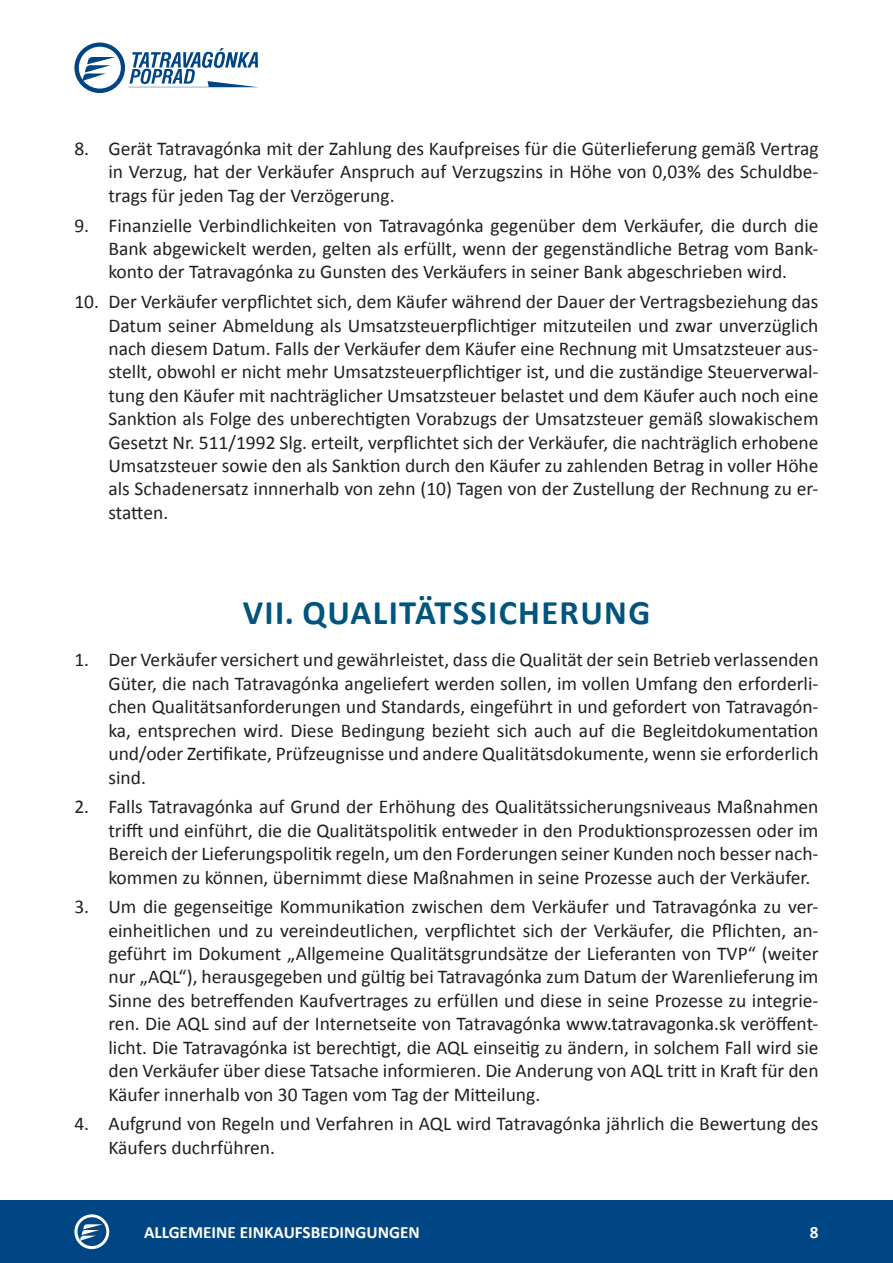
<style>
.page{position:relative;width:893px;height:1263px;background:#fff}
.page>*{position:absolute;margin:0;border:0;box-sizing:border-box;transform-origin:0 0}
.KAPITOLA{font:700 34.5px "Calibri";letter-spacing:.04em;color:#01557d}
.t1{font:19.5px/23.4px "Calibri";color:#231f20;text-align:justify}
.t2{font:700 17.25px "Calibri";color:#fff}
</style>
<div class="page">
<div style="left:0;top:1200px;width:893px;height:63px;background:#004684"></div>
<svg style="left:74px;top:1214px;width:35px;height:35px"></svg>
<svg style="left:74px;top:43px;width:184px;height:50px"></svg>
<p class="t1" style="left:108px;top:136px;width:712px;text-indent:-34px">8. Gerät Tatravagónka mit der Zahlung des Kaufpreises für die Güterlieferung gemäß Vertrag in Verzug, hat der Verkäufer Anspruch auf Verzugszins in Höhe von 0,03% des Schuldbe&shy;trags für jeden Tag der Verzögerung.</p>
<p class="t1" style="left:108px;top:213px;width:712px;text-indent:-34px">9. Finanzielle Verbindlichkeiten von Tatravagónka gegenüber dem Verkäufer, die durch die Bank abgewickelt werden, gelten als erfüllt, wenn der gegenständliche Betrag vom Bank&shy;konto der Tatravagónka zu Gunsten des Verkäufers in seiner Bank abgeschrieben wird.</p>
<p class="t1" style="left:108px;top:289px;width:712px;text-indent:-34px">10. Der Verkäufer verpflichtet sich, dem Käufer während der Dauer der Vertragsbeziehung das Datum seiner Abmeldung als Umsatzsteuerpflichtiger mitzuteilen und zwar unverzüglich nach diesem Datum. Falls der Verkäufer dem Käufer eine Rechnung mit Umsatzsteuer aus&shy;stellt, obwohl er nicht mehr Umsatzsteuerpflichtiger ist, und die zuständige Steuerverwal&shy;tung den Käufer mit nachträglicher Umsatzsteuer belastet und dem Käufer auch noch eine Sanktion als Folge des unberechtigten Vorabzugs der Umsatzsteuer gemäß slowakischem Gesetzt Nr. 511/1992 Slg. erteilt, verpflichtet sich der Verkäufer, die nachträglich erhobene Umsatzsteuer sowie den als Sanktion durch den Käufer zu zahlenden Betrag in voller Höhe als Schadenersatz innnerhalb von zehn (10) Tagen von der Zustellung der Rechnung zu er&shy;statten.</p>
<p class="KAPITOLA" style="left:243px;top:588px;width:409px">VII. QUALITÄTSSICHERUNG</p>
<p class="t1" style="left:108px;top:648px;width:712px;text-indent:-34px">1. Der Verkäufer versichert und gewährleistet, dass die Qualität der sein Betrieb verlassenden Güter, die nach Tatravagónka angeliefert werden sollen, im vollen Umfang den erforderli&shy;chen Qualitätsanforderungen und Standards, eingeführt in und gefordert von Tatravagón&shy;ka, entsprechen wird. Diese Bedingung bezieht sich auch auf die Begleitdokumentation und/oder Zertifikate, Prüfzeugnisse und andere Qualitätsdokumente, wenn sie erforderlich sind.</p>
<p class="t1" style="left:108px;top:794px;width:712px;text-indent:-34px">2. Falls Tatravagónka auf Grund der Erhöhung des Qualitätssicherungsniveaus Maßnahmen trifft und einführt, die die Qualitätspolitik entweder in den Produktionsprozessen oder im Bereich der Lieferungspolitik regeln, um den Forderungen seiner Kunden noch besser nach&shy;kommen zu können, übernimmt diese Maßnahmen in seine Prozesse auch der Verkäufer.</p>
<p class="t1" style="left:108px;top:894px;width:712px;text-indent:-34px">3. Um die gegenseitige Kommunikation zwischen dem Verkäufer und Tatravagónka zu ver&shy;einheitlichen und zu vereindeutlichen, verpflichtet sich der Verkäufer, die Pflichten, an&shy;geführt im Dokument „Allgemeine Qualitätsgrundsätze der Lieferanten von TVP“ (weiter nur „AQL“), herausgegeben und gültig bei Tatravagónka zum Datum der Warenlieferung im Sinne des betreffenden Kaufvertrages zu erfüllen und diese in seine Prozesse zu integrie&shy;ren. Die AQL sind auf der Internetseite von Tatravagónka www.tatravagonka.sk veröffent&shy;licht. Die Tatravagónka ist berechtigt, die AQL einseitig zu ändern, in solchem Fall wird sie den Verkäufer über diese Tatsache informieren. Die Anderung von AQL tritt in Kraft für den Käufer innerhalb von 30 Tagen vom Tag der Mitteilung.</p>
<p class="t1" style="left:108px;top:1111px;width:712px;text-indent:-34px">4. Aufgrund von Regeln und Verfahren in AQL wird Tatravagónka jährlich die Bewertung des<br>Käufers duchrführen.</p>
<p class="t2" style="left:144px;top:1220px;width:277px">ALLGEMEINE EINKAUFSBEDINGUNGEN</p>
<p class="t2" style="left:810px;top:1220px;width:10px">8</p>
</div>
